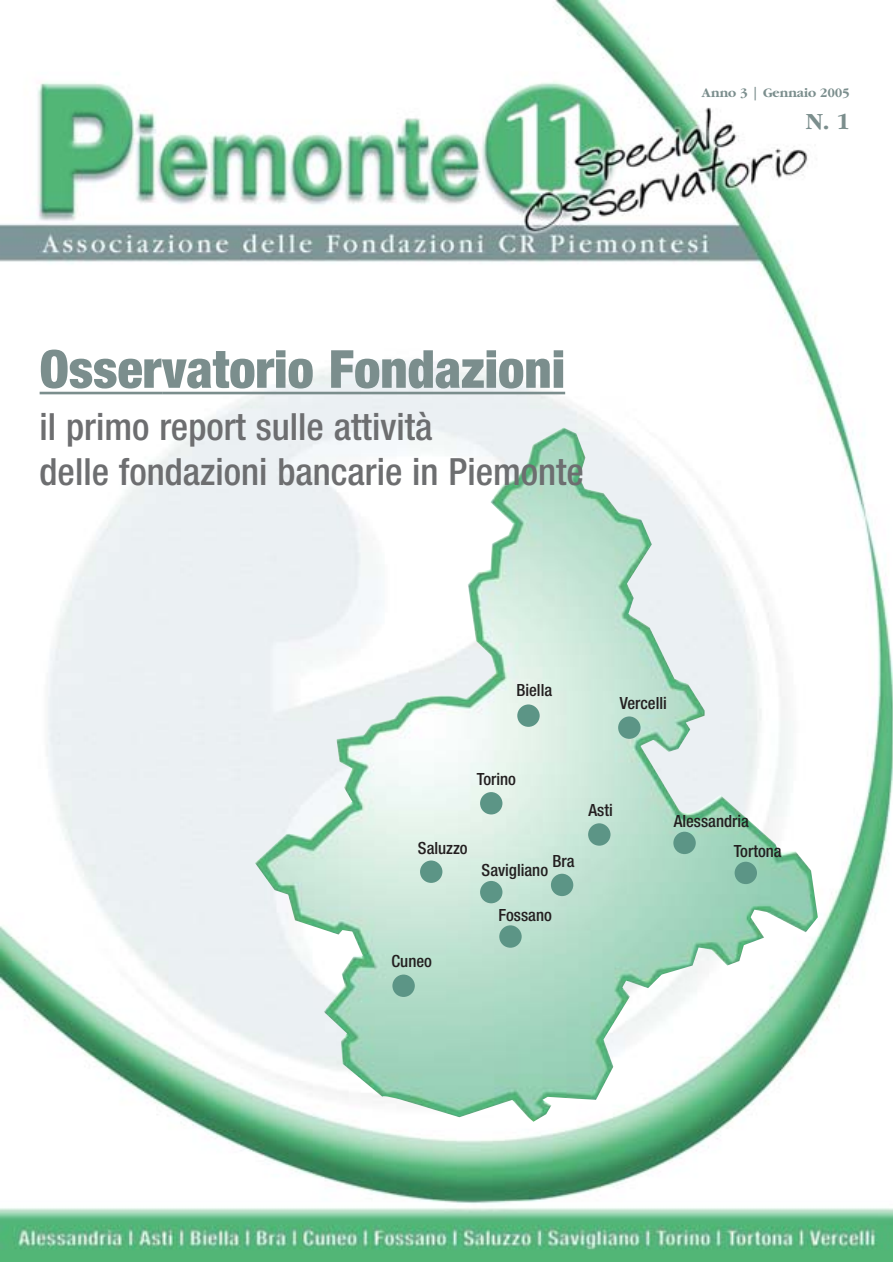
<style>
.page{position:relative;width:893px;height:1262px;background:#fff}
.page>*{position:absolute;margin:0;border:0;box-sizing:border-box;transform-origin:0 0}
.t1{font:900 condensed 52.5px "Helvetica Neue";color:#7b8e8d}
.t2{font:500 condensed 37.5px/45px "Helvetica Neue";color:#6d6e70}
.t3{font:700 24px "Garamond";color:#7b8e8d}
.t4{font:500 condensed 16.8px/30px "Helvetica Neue";color:#231f20}
.t5{font:700 13.5px "Garamond";letter-spacing:-.01em;color:#7b8e8d}
</style>
<div class="page">
<img style="left:1px;top:1px;width:891px;height:1260px">
<img style="left:255px;top:427px;width:562px;height:694px">
<div style="left:517px;top:704px;width:22px;height:23px;background:#5c9586;border-radius:50%"></div>
<div style="left:618px;top:716px;width:22px;height:23px;background:#5c9586;border-radius:50%"></div>
<div style="left:673px;top:831px;width:22px;height:23px;background:#5c9586;border-radius:50%"></div>
<div style="left:734px;top:861px;width:23px;height:23px;background:#5c9586;border-radius:50%"></div>
<div style="left:480px;top:792px;width:22px;height:22px;background:#5c9586;border-radius:50%"></div>
<div style="left:588px;top:823px;width:22px;height:22px;background:#5c9586;border-radius:50%"></div>
<div style="left:551px;top:873px;width:22px;height:23px;background:#5c9586;border-radius:50%"></div>
<div style="left:480px;top:881px;width:22px;height:22px;background:#5c9586;border-radius:50%"></div>
<div style="left:420px;top:860px;width:22px;height:23px;background:#5c9586;border-radius:50%"></div>
<div style="left:499px;top:925px;width:22px;height:22px;background:#5c9586;border-radius:50%"></div>
<div style="left:392px;top:974px;width:23px;height:23px;background:#5c9586;border-radius:50%"></div>
<hr style="left:40px;top:392px;width:122px;height:2px;background:#7b8e8d">
<hr style="left:162px;top:392px;width:403px;height:2px;background:#7b8e8d">
<p class="t5" style="left:702px;top:87px;width:149px">Anno 3 | Gennaio 2005</p>
<h3 class="t3" style="left:805px;top:112px;width:46px">N. 1</h3>
<h1 class="t1" style="left:40px;top:350px;width:527px">Osservatorio Fondazioni</h1>
<h2 class="t2" style="left:40px;top:407px;width:546px">il primo report sulle attività<br>delle fondazioni bancarie in Piemonte</h2>
<p class="t4" style="left:516px;top:676px;width:37px">Biella</p>
<p class="t4" style="left:477px;top:765px;width:41px">Torino</p>
<p class="t4" style="left:619px;top:689px;width:49px">Vercelli</p>
<p class="t4" style="left:418px;top:834px;width:51px">Saluzzo</p>
<p class="t4" style="left:391px;top:947px;width:42px">Cuneo</p>
<p class="t4" style="left:588px;top:796px;width:26px">Asti</p>
<p class="t4" style="left:552px;top:848px;width:23px">Bra</p>
<p class="t4" style="left:481px;top:856px;width:68px">Savigliano</p>
<p class="t4" style="left:498px;top:902px;width:55px">Fossano</p>
<p class="t4" style="left:733px;top:807px;width:49px;text-indent:-60px">Alessandria<br>Tortona</p>
</div>
